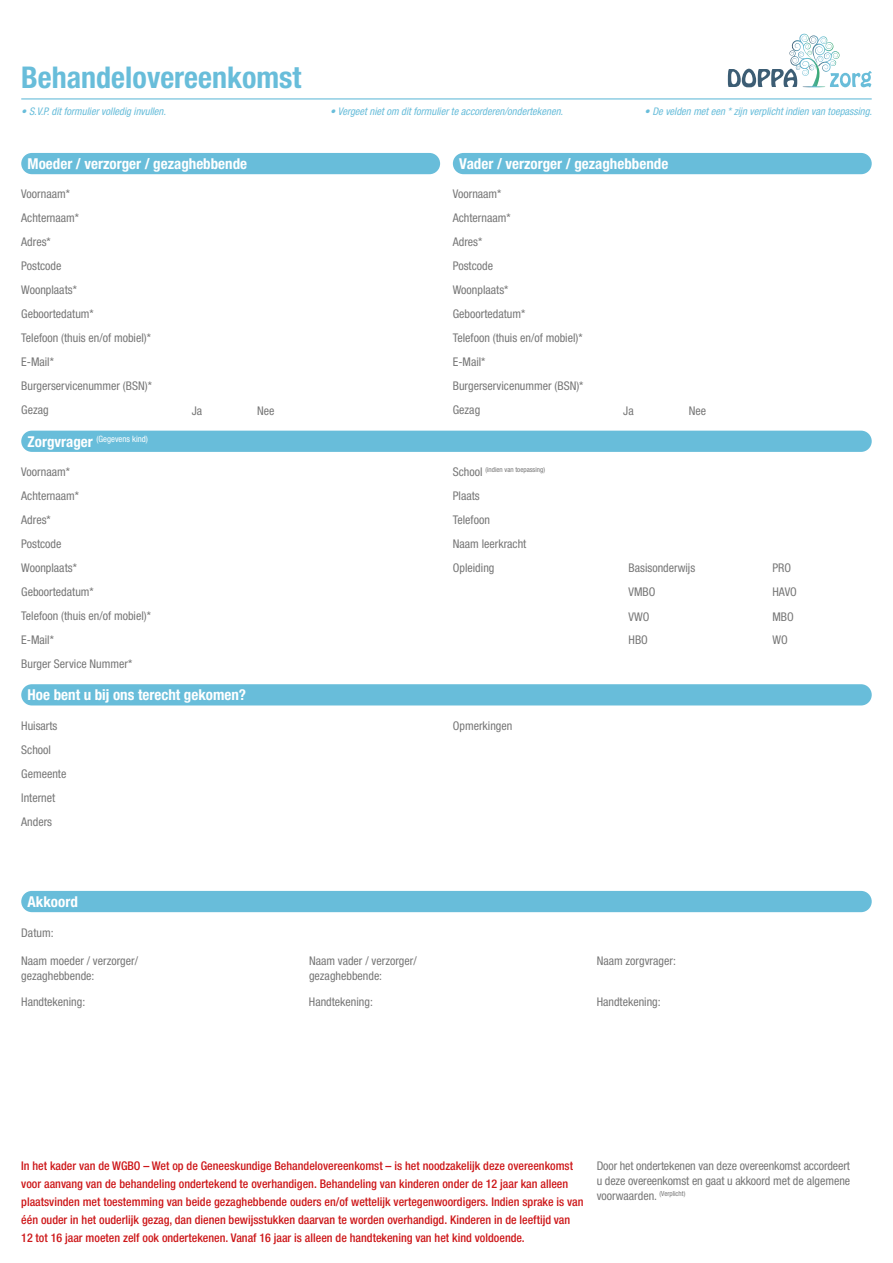
<style>
.page{position:relative;width:893px;height:1263px;background:#fff}
.page>*{position:absolute;margin:0;border:0;box-sizing:border-box;transform-origin:0 0}
.t1{font:700 condensed 30px "Helvetica Neue LT Std";color:#68bdda}
.t2{font:700 condensed 15px "Helvetica Neue LT Std";color:#fff}
.t3{font:condensed 12px/24px "Helvetica Neue LT Std";color:#777}
.t4{font:500 condensed 12px/18px "Helvetica Neue LT Std";color:#cd1719}
.t5{font:italic condensed 10.5px "Helvetica Neue LT Std";color:#68bdda}
.t6{font:condensed 8.7px "Helvetica Neue LT Std";color:#fff}
.t7{font:condensed 7.05px "Helvetica Neue LT Std";color:#777}
.s1{font-weight:700;font-size:15px}
.s2{font-size:12px}
</style>
<div class="page">
<svg style="left:728px;top:34px;width:144px;height:54px"></svg>
<hr style="left:21px;top:98px;width:851px;height:1px;background:#68bdda">
<div style="left:21px;top:153px;width:419px;height:21px;background:#68bdda;border-radius:11px"></div>
<div style="left:21px;top:431px;width:851px;height:21px;background:#68bdda;border-radius:11px"></div>
<div style="left:21px;top:684px;width:851px;height:21px;background:#68bdda;border-radius:11px"></div>
<div style="left:453px;top:153px;width:419px;height:21px;background:#68bdda;border-radius:11px"></div>
<div style="left:21px;top:891px;width:851px;height:21px;background:#68bdda;border-radius:11px"></div>
<h1 class="t1" style="left:21px;top:59px;width:282px">Behandelovereenkomst</h1>
<p class="t5" style="left:21px;top:105px;width:146px">• S.V.P. dit formulier volledig invullen.</p>
<p class="t5" style="left:330px;top:105px;width:234px">• Vergeet niet om dit formulier te accorderen/ondertekenen.</p>
<p class="t5" style="left:645px;top:105px;width:229px">• De velden met een * zijn verplicht indien van toepassing.</p>
<p class="t2" style="left:28px;top:155px;width:221px">Moeder / verzorger / gezaghebbende</p>
<p class="t2" style="left:459px;top:155px;width:211px">Vader / verzorger / gezaghebbende</p>
<p class="t3" style="left:21px;top:182px;width:132px">Voornaam*<br>Achternaam*<br>Adres*<br>Postcode<br>Woonplaats*<br>Geboortedatum*<br>Telefoon (thuis en/of mobiel)*<br>E-Mail*<br>Burgerservicenummer (BSN)*<br>Gezag</p>
<p class="t6" style="left:28px;top:433px;width:122px"><span class="s1">Zorgvrager</span> (Gegevens kind)</p>
<p class="t3" style="left:453px;top:182px;width:132px">Voornaam*<br>Achternaam*<br>Adres*<br>Postcode<br>Woonplaats*<br>Geboortedatum*<br>Telefoon (thuis en/of mobiel)*<br>E-Mail*<br>Burgerservicenummer (BSN)*<br>Gezag</p>
<p class="t3" style="left:192px;top:399px;width:12px">Ja</p>
<p class="t3" style="left:257px;top:399px;width:19px">Nee</p>
<p class="t3" style="left:623px;top:399px;width:12px">Ja</p>
<p class="t3" style="left:689px;top:399px;width:19px">Nee</p>
<p class="t3" style="left:21px;top:459px;width:131px">Voornaam*<br>Achternaam*<br>Adres*<br>Postcode<br>Woonplaats*<br>Geboortedatum*<br>Telefoon (thuis en/of mobiel)*<br>E-Mail*<br>Burger Service Nummer*</p>
<p class="t7" style="left:453px;top:465px;width:94px"><span class="s2">School</span> (indien van toepassing)</p>
<p class="t3" style="left:453px;top:483px;width:75px">Plaats<br>Telefoon<br>Naam leerkracht<br>Opleiding</p>
<p class="t2" style="left:28px;top:686px;width:220px">Hoe bent u bij ons terecht gekomen?</p>
<p class="t3" style="left:21px;top:713px;width:47px">Huisarts<br>School<br>Gemeente<br>Internet<br>Anders</p>
<p class="t3" style="left:453px;top:713px;width:61px">Opmerkingen</p>
<p class="t2" style="left:28px;top:892px;width:52px">Akkoord</p>
<p class="t3" style="left:629px;top:556px;width:68px">Basisonderwijs</p>
<p class="t3" style="left:772px;top:556px;width:20px">PRO</p>
<p class="t3" style="left:629px;top:580px;width:28px">VMBO</p>
<p class="t3" style="left:772px;top:580px;width:26px">HAVO</p>
<p class="t3" style="left:629px;top:604px;width:22px;line-height:23.5px">VWO<br>HBO</p>
<p class="t3" style="left:772px;top:604px;width:23px">MBO</p>
<p class="t3" style="left:772px;top:628px;width:17px">WO</p>
<p class="t3" style="left:21px;top:920px;width:34px">Datum:</p>
<p class="t3" style="left:21px;top:953px;width:118px;line-height:15px">Naam moeder / verzorger/ gezaghebbende:</p>
<p class="t3" style="left:309px;top:953px;width:109px;line-height:15px">Naam vader / verzorger/ gezaghebbende:</p>
<p class="t3" style="left:597px;top:949px;width:81px">Naam zorgvrager:</p>
<p class="t3" style="left:21px;top:990px;width:65px">Handtekening:</p>
<p class="t3" style="left:309px;top:990px;width:65px">Handtekening:</p>
<p class="t3" style="left:597px;top:990px;width:65px">Handtekening:</p>
<p class="t4" style="left:21px;top:1156px;width:564px">In het kader van de WGBO – Wet op de Geneeskundige Behandelovereenkomst – is het noodzakelijk deze overeenkomst voor aanvang van de behandeling ondertekend te overhandigen. Behandeling van kinderen onder de 12 jaar kan alleen plaatsvinden met toestemming van beide gezaghebbende ouders en/of wettelijk vertegenwoordigers. Indien sprake is van één ouder in het ouderlijk gezag, dan dienen bewijsstukken daarvan te worden overhandigd. Kinderen in de leeftijd van 12 tot 16 jaar moeten zelf ook ondertekenen. Vanaf 16 jaar is alleen de handtekening van het kind voldoende.</p>
<p class="t3" style="left:597px;top:1158px;width:255px;line-height:15px;text-align:justify">Door het ondertekenen van deze overeenkomst accordeert u deze overeenkomst en gaat u akkoord met de algemene voorwaarden. <sup>(Verplicht)</sup></p>
</div>
